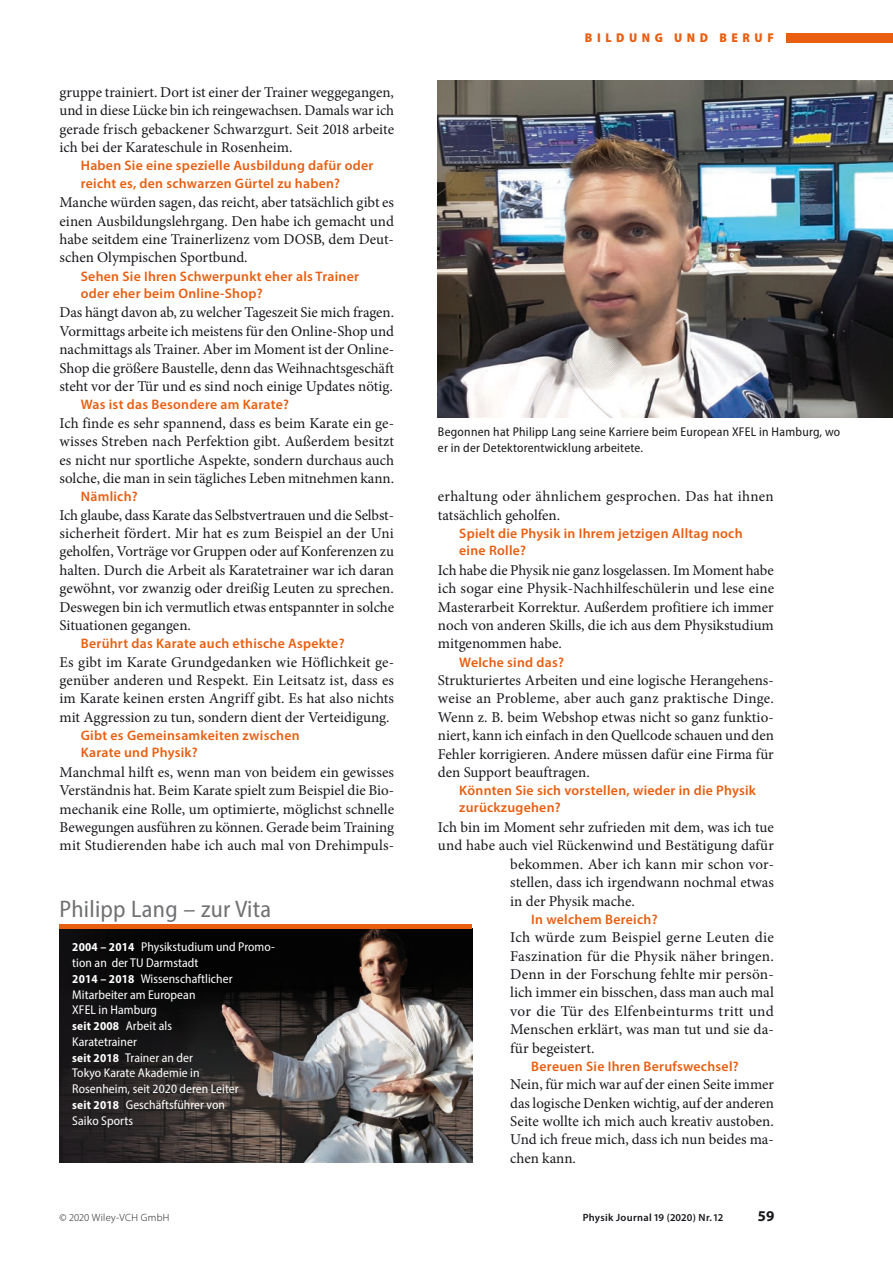
<style>
.page{position:relative;width:893px;height:1263px;background:#fff}
.page>*{position:absolute;margin:0;border:0;box-sizing:border-box;transform-origin:0 0}
.t1{font:semi-condensed 24px "Myriad Pro";letter-spacing:.01em;color:#707173}
.t2{font:15px/18.3px "Minion Pro";color:#1a171c;text-align:justify}
.t3{font:700 15px "Myriad Pro";color:#1a171c}
.t4{font:600 13.8px/17.1px "Myriad Pro";letter-spacing:.02em;color:#e95e0f}
.t5{font:semi-condensed 12.75px/15.8px "Myriad Pro";letter-spacing:.005em;color:#fff}
.t6{font:semi-condensed 12.75px/15.8px "Myriad Pro";letter-spacing:.02em;color:#1a171c}
.t7{font:900 semi-condensed 12.75px "Myriad Pro";letter-spacing:.36em;color:#e95e0f}
.t8{font:600 10.5px "Myriad Pro";letter-spacing:.03em;color:#1a171c}
.t9{font:300 10.5px "Myriad Pro";letter-spacing:.03em;color:#1a171c}
.s1{font-weight:700;font-size:12.15px}
</style>
<div class="page">
<div style="left:787px;top:33px;width:106px;height:9px;background:#e95e0f"></div>
<img style="left:438px;top:81px;width:455px;height:337px">
<img style="left:60px;top:929px;width:412px;height:233px">
<div style="left:60px;top:924px;width:412px;height:5px;background:#e95e0f"></div>
<p class="t2" style="left:60px;top:83px;width:336px">gruppe trainiert. Dort ist einer der Trainer weggegangen, und in diese Lücke bin ich reingewachsen. Damals war ich gerade frisch gebackener Schwarzgurt. Seit 2018 arbeite ich bei der Karateschule in Rosenheim.</p>
<p class="t4" style="left:81px;top:157px;width:294px">Haben Sie eine spezielle Ausbildung dafür oder reicht es, den schwarzen Gürtel zu haben?</p>
<p class="t2" style="left:60px;top:193px;width:336px">Manche würden sagen, das reicht, aber tatsächlich gibt es einen Ausbildungslehrgang. Den habe ich gemacht und habe seitdem eine Trainerlizenz vom DOSB, dem Deut&shy;schen Olympischen Sportbund.</p>
<p class="t4" style="left:81px;top:267px;width:280px">Sehen Sie Ihren Schwerpunkt eher als Trainer oder eher beim Online-Shop?</p>
<p class="t2" style="left:60px;top:304px;width:336px">Das hängt davon ab, zu welcher Tageszeit Sie mich fragen.<br>Vormittags arbeite ich meistens für den Online-Shop und nachmittags als Trainer. Aber im Moment ist der Online-Shop die größere Baustelle, denn das Weihnachtsgeschäft steht vor der Tür und es sind noch einige Updates nötig.</p>
<p class="t4" style="left:81px;top:396px;width:210px">Was ist das Besondere am Karate?</p>
<p class="t2" style="left:60px;top:414px;width:336px">Ich finde es sehr spannend, dass es beim Karate ein ge&shy;wisses Streben nach Perfektion gibt. Außerdem besitzt es nicht nur sportliche Aspekte, sondern durchaus auch solche, die man in sein tägliches Leben mitnehmen kann.</p>
<p class="t4" style="left:81px;top:488px;width:59px">Nämlich?</p>
<p class="t2" style="left:60px;top:506px;width:336px">Ich glaube, dass Karate das Selbstvertrauen und die Selbst&shy;sicherheit fördert. Mir hat es zum Beispiel an der Uni geholfen, Vorträge vor Gruppen oder auf Konferenzen zu halten. Durch die Arbeit als Karatetrainer war ich daran gewöhnt, vor zwanzig oder dreißig Leuten zu sprechen.<br>Deswegen bin ich vermutlich etwas entspannter in solche Situationen gegangen.</p>
<p class="t4" style="left:81px;top:635px;width:265px">Berührt das Karate auch ethische Aspekte?</p>
<p class="t2" style="left:60px;top:653px;width:336px">Es gibt im Karate Grundgedanken wie Höflichkeit ge&shy;genüber anderen und Respekt. Ein Leitsatz ist, dass es im Karate keinen ersten Angriff gibt. Es hat also nichts mit Aggression zu tun, sondern dient der Verteidigung.</p>
<p class="t4" style="left:81px;top:727px;width:220px">Gibt es Gemeinsamkeiten zwischen<br>Karate und Physik?</p>
<p class="t2" style="left:60px;top:763px;width:336px">Manchmal hilft es, wenn man von beidem ein gewisses Verständnis hat. Beim Karate spielt zum Beispiel die Bio&shy;mechanik eine Rolle, um optimierte, möglichst schnelle Bewegungen ausführen zu können. Gerade beim Training mit Studierenden habe ich auch mal von Drehimpuls-</p>
<h1 class="t1" style="left:60px;top:894px;width:213px">Philipp Lang – zur Vita</h1>
<p class="t5" style="left:72px;top:939px;width:204px"><span class="s1">2004 – 2014</span> Physikstudium und Promo&shy;tion an der TU Darmstadt<br><span class="s1">2014 – 2018</span> Wissenschaftlicher<br>Mitarbeiter am European<br>XFEL in Hamburg<br><span class="s1">seit 2008</span> Arbeit als<br>Karatetrainer<br><span class="s1">seit 2018</span> Trainer an der<br>Tokyo Karate Akademie in<br>Rosenheim, seit 2020 deren Leiter<br><span class="s1">seit 2018</span> Geschäftsführer von<br>Saiko Sports</p>
<p class="t7" style="left:585px;top:30px;width:190px">BILDUNG UND BERUF</p>
<p class="t6" style="left:438px;top:424px;width:404px">Begonnen hat Philipp Lang seine Karriere beim European XFEL in Hamburg, wo er in der Detektorentwicklung arbeitete.</p>
<p class="t2" style="left:438px;top:487px;width:337px">erhaltung oder ähnlichem gesprochen. Das hat ihnen tatsächlich geholfen.</p>
<p class="t4" style="left:459px;top:524px;width:285px">Spielt die Physik in Ihrem jetzigen Alltag noch eine Rolle?</p>
<p class="t2" style="left:438px;top:561px;width:338px">Ich habe die Physik nie ganz losgelassen. Im Moment habe ich sogar eine Physik-Nachhilfeschülerin und lese eine Masterarbeit Korrektur. Außerdem profitiere ich immer noch von anderen Skills, die ich aus dem Physikstudium mitgenommen habe.</p>
<p class="t4" style="left:459px;top:653px;width:106px">Welche sind das?</p>
<p class="t2" style="left:438px;top:671px;width:337px">Strukturiertes Arbeiten und eine logische Herangehens&shy;weise an Probleme, aber auch ganz praktische Dinge.<br>Wenn z. B. beim Webshop etwas nicht so ganz funktio&shy;niert, kann ich einfach in den Quellcode schauen und den Fehler korrigieren. Andere müssen dafür eine Firma für den Support beauftragen.</p>
<p class="t4" style="left:459px;top:782px;width:298px">Könnten Sie sich vorstellen, wieder in die Physik zurückzugehen?</p>
<p class="t2" style="left:438px;top:818px;width:337px">Ich bin im Moment sehr zufrieden mit dem, was ich tue</p>
<p class="t2" style="left:438px;top:836px;width:337px">und habe auch viel Rückenwind und Bestätigung dafür</p>
<p class="t2" style="left:510px;top:855px;width:265px">bekommen. Aber ich kann mir schon vor-</p>
<p class="t2" style="left:510px;top:873px;width:265px">stellen, dass ich irgendwann nochmal etwas</p>
<p class="t2" style="left:510px;top:892px;width:126px">in der Physik mache.</p>
<p class="t4" style="left:531px;top:910px;width:128px">In welchem Bereich?</p>
<p class="t2" style="left:510px;top:928px;width:265px">Ich würde zum Beispiel gerne Leuten die Faszination für die Physik näher bringen.<br>Denn in der Forschung fehlte mir persön&shy;lich immer ein bisschen, dass man auch mal vor die Tür des Elfenbeinturms tritt und Menschen erklärt, was man tut und sie da&shy;für begeistert.</p>
<p class="t4" style="left:531px;top:1057px;width:209px">Bereuen Sie Ihren Berufswechsel?</p>
<p class="t2" style="left:510px;top:1075px;width:265px">Nein, für mich war auf der einen Seite immer das logische Denken wichtig, auf der anderen Seite wollte ich mich auch kreativ austoben.<br>Und ich freue mich, dass ich nun beides ma&shy;chen kann.</p>
<p class="t9" style="left:60px;top:1211px;width:111px">© 2020 Wiley-VCH GmbH</p>
<p class="t8" style="left:583px;top:1211px;width:142px">Physik Journal 19 (2020) Nr. 12</p>
<p class="t3" style="left:758px;top:1206px;width:18px">59</p>
</div>
